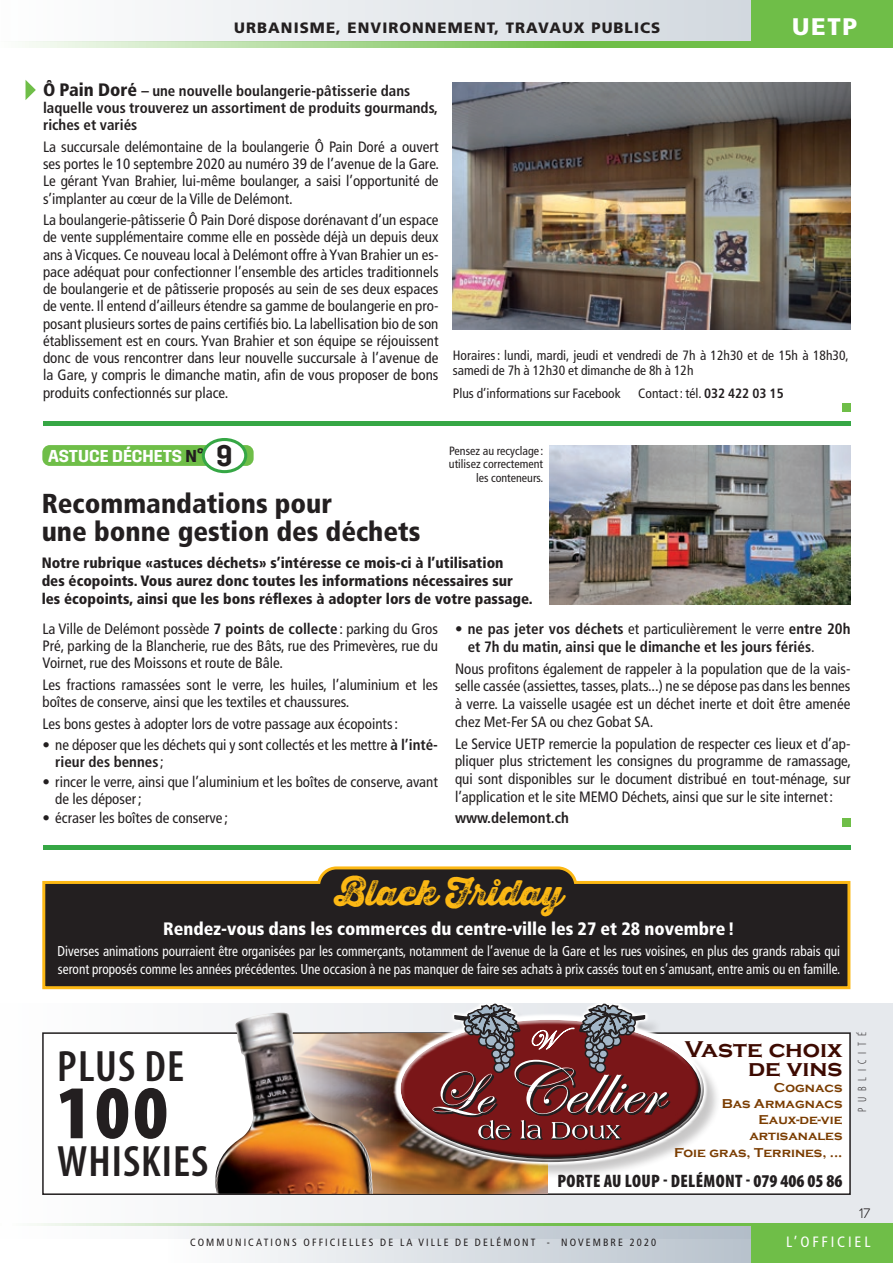
<style>
.page{position:relative;width:893px;height:1263px;background:#fff}
.page>*{position:absolute;margin:0;border:0;box-sizing:border-box;transform-origin:0 0}
.t1{font:900 condensed 76.5px "Myriad Pro";color:#231f20}
.t2{font:600 condensed 44.1px "Myriad Pro";letter-spacing:.02em;color:#231f20}
.Txt_base_Frutiger{font:34.5px "Thirsty Rough Blk Thr";color:#fcb814}
.TITRE_OK{font:600 29.7px "Trim";color:#231f20;scale:.93 1}
.TITRE_OK-2{font:900 condensed 27.45px/28.5px "Frutiger";color:#231f20}
.t3{font:900 24px "Frutiger";color:#fff}
.t4{font:700 23.55px/19px "Copperplate Gothic";color:#3d0a01;text-align:right}
.t5{font:900 condensed 18.15px "Myriad Pro";letter-spacing:.02em;color:#231f20}
.Txt_base_Frutiger-2{font:900 condensed 18px "Frutiger";color:#fff}
.TITRE_OK-3{font:600 17.25px "Trim";color:#fff}
.Txt_base_Frutiger-3{font:condensed 15px/17.4px "Frutiger";color:#231f20;text-align:justify}
.Txt_base_Frutiger-4{font:700 condensed 15px/17.2px "Frutiger";color:#231f20}
.CHAPEAU_FRUTIGER{font:900 condensed 15px/18px "Frutiger";color:#231f20}
.t6{font:900 15px "Frutiger";letter-spacing:.07em;color:#231f20}
.Sous-titre_Myriad{font:condensed 15px "Frutiger";letter-spacing:.19em;color:#fff}
.Txt_base_Frutiger-5{font:condensed 14.25px/17.2px "Frutiger";color:#fff;scale:.93 1}
.Txt_base_Frutiger-6{font:condensed 13.5px/15px "Frutiger";color:#231f20}
.t7{font:13.5px "Uni Sans Book";color:#231f20}
.t8{font:700 13.2px/16.2px "Copperplate Gothic";color:#7a3c00;text-align:right}
.LEGENDE_FRUTIGER{font:condensed 12px/13.5px "Frutiger";color:#231f20;text-align:right}
.Texte_de_base{font:300 condensed 12px "Myriad Pro";letter-spacing:.47em;color:#231f20}
.Légendes{font:condensed 10.5px "Frutiger";letter-spacing:.2em;color:#231f20}
.s1{font-weight:900;font-size:18px}
.s2{font-weight:700}
.s3{color:#231f20}
.s4{font-weight:400}
</style>
<div class="page">
<div style="left:43px;top:421px;width:808px;height:5px;background:#36a745"></div>
<hr style="left:43px;top:845px;width:808px;height:4px;background:#36a745">
<svg style="left:34px;top:1003px;width:859px;height:221px;fill:#e7eaed"></svg>
<svg style="left:167px;top:0;width:584px;height:41px;fill:#e3e7eb"></svg>
<svg style="left:178px;top:1226px;width:573px;height:37px"></svg>
<div style="left:751px;top:1225px;width:142px;height:38px;background:#6fbe48"></div>
<svg style="left:22px;top:41px;width:871px;height:7px;background:#9ad17f"></svg>
<div style="left:751px;top:0;width:142px;height:41px;background:#6fbe48"></div>
<hr style="left:12px;top:1224px;width:881px;height:2px;background:#6fbe48">
<div style="left:42px;top:445px;width:212px;height:21px;background:#6fbe48;border-radius:7px"></div>
<div style="left:203px;top:439px;width:43px;height:33px;background:#fff;border-radius:50%"></div>
<div style="left:202px;top:438px;width:45px;height:35px;border:3px solid #36a745;border-radius:50%"></div>
<div style="left:842px;top:818px;width:8px;height:9px;background:#6fbe48"></div>
<div style="left:842px;top:403px;width:8px;height:8px;background:#6fbe48"></div>
<img style="left:549px;top:446px;width:301px;height:159px">
<img style="left:453px;top:82px;width:397px;height:248px">
<svg style="left:26px;top:80px;width:10px;height:20px"></svg>
<div style="left:43px;top:1033px;width:807px;height:161px;background:#fff"></div>
<div style="left:42px;top:1032px;width:809px;height:163px;border:2px solid #231f20"></div>
<img style="left:373px;top:1034px;width:175px;height:160px">
<div style="left:399px;top:1006px;width:322px;height:173px;background:#231f20;opacity:.25"></div>
<svg style="left:393px;top:1003px;width:315px;height:163px"></svg>
<div style="left:397px;top:1060px;width:307px;height:103px;background:#231f20;opacity:.75"></div>
<svg style="left:401px;top:1003px;width:300px;height:156px;background:#8d5a5c"></svg>
<img style="left:215px;top:1012px;width:158px;height:182px">
<svg style="left:42px;top:866px;width:809px;height:124px;background:#433b33"></svg>
<p class="t6" style="left:234px;top:19px;width:428px">URBANISME, ENVIRONNEMENT, TRAVAUX PUBLICS</p>
<p class="t3" style="left:792px;top:12px;width:67px">UETP</p>
<p class="Txt_base_Frutiger-4" style="left:43px;top:82px;width:397px"><span class="s1">Ô Pain Doré</span> – une nouvelle boulangerie-pâtisserie dans laquelle vous trouverez un assortiment de produits gourmands, riches et variés</p>
<p class="Txt_base_Frutiger-3" style="left:43px;top:138px;width:398px">La succursale delémontaine de la boulangerie Ô Pain Doré a ouvert ses portes le 10 septembre 2020 au numéro 39 de l’avenue de la Gare.<br>Le gérant Yvan Brahier, lui-même boulanger, a saisi l’opportunité de s’implanter au cœur de la Ville de Delémont.</p>
<p class="Txt_base_Frutiger-3" style="left:43px;top:211px;width:397px">La boulangerie-pâtisserie Ô Pain Doré dispose dorénavant d’un espace de vente supplémentaire comme elle en possède déjà un depuis deux ans à Vicques. Ce nouveau local à Delémont offre à Yvan Brahier un es&shy;pace adéquat pour confectionner l’ensemble des articles traditionnels de boulangerie et de pâtisserie proposés au sein de ses deux espaces de vente. Il entend d’ailleurs étendre sa gamme de boulangerie en pro&shy;posant plusieurs sortes de pains certifiés bio. La labellisation bio de son établissement est en cours. Yvan Brahier et son équipe se réjouissent donc de vous rencontrer dans leur nouvelle succursale à l’avenue de la Gare, y compris le dimanche matin, afin de vous proposer de bons produits confectionnés sur place.</p>
<p class="Txt_base_Frutiger-6" style="left:453px;top:348px;width:397px">Horaires: lundi, mardi, jeudi et vendredi de 7h à 12h30 et de 15h à 18h30, samedi de 7h à 12h30 et dimanche de 8h à 12h</p>
<p class="Txt_base_Frutiger-6" style="left:453px;top:386px;width:169px">Plus d’informations sur Facebook</p>
<p class="Txt_base_Frutiger-6" style="left:638px;top:386px;width:147px">Contact: tél. <span class="s2">032 422 03 15</span></p>
<p class="TITRE_OK-3" style="left:48px;top:446px;width:157px">ASTUCE DÉCHETS <span class="s3">N°</span></p>
<p class="TITRE_OK" style="left:216px;top:439px;width:19px">9</p>
<p class="TITRE_OK-2" style="left:42px;top:489px;width:380px">Recommandations pour<br>une bonne gestion des déchets</p>
<p class="LEGENDE_FRUTIGER" style="left:449px;top:444px;width:96px">Pensez au recyclage : utilisez correctement les conteneurs.</p>
<p class="CHAPEAU_FRUTIGER" style="left:42px;top:554px;width:492px">Notre rubrique «astuces déchets» s’intéresse ce mois-ci à l’utilisation<br>des écopoints. Vous aurez donc toutes les informations nécessaires sur les écopoints, ainsi que les bons réflexes à adopter lors de votre passage.</p>
<p class="Txt_base_Frutiger-3" style="left:43px;top:620px;width:397px">La Ville de Delémont possède <span class="s2">7 points de collecte</span>: parking du Gros Pré, parking de la Blancherie, rue des Bâts, rue des Primevères, rue du Voirnet, rue des Moissons et route de Bâle.</p>
<p class="Txt_base_Frutiger-3" style="left:43px;top:676px;width:397px">Les fractions ramassées sont le verre, les huiles, l’aluminium et les boîtes de conserve, ainsi que les textiles et chaussures.</p>
<p class="Txt_base_Frutiger-3" style="left:43px;top:715px;width:357px">Les bons gestes à adopter lors de votre passage aux écopoints:</p>
<p class="Txt_base_Frutiger-3" style="left:55px;top:736px;width:384px;text-indent:-13px">• ne déposer que les déchets qui y sont collectés et les mettre <span class="s2">à l’inté&shy;rieur des bennes</span> ;</p>
<p class="Txt_base_Frutiger-3" style="left:55px;top:773px;width:384px;text-indent:-13px">• rincer le verre, ainsi que l’aluminium et les boîtes de conserve, avant de les déposer;</p>
<p class="Txt_base_Frutiger-3" style="left:43px;top:810px;width:187px">• écraser les boîtes de conserve ;</p>
<p class="Txt_base_Frutiger-4" style="left:468px;top:620px;width:384px;line-height:17.7px;text-indent:-13px"><span class="s4">•</span> ne pas jeter vos déchets <span class="s4">et particulièrement le verre</span> entre 20h et 7h du matin, ainsi que le dimanche et les jours fériés<span class="s4">.</span></p>
<p class="Txt_base_Frutiger-3" style="left:455px;top:660px;width:397px">Nous profitons également de rappeler à la population que de la vais&shy;selle cassée (assiettes, tasses, plats...) ne se dépose pas dans les bennes à verre. La vaisselle usagée est un déchet inerte et doit être amenée chez Met-Fer SA ou chez Gobat SA.</p>
<p class="Txt_base_Frutiger-3" style="left:455px;top:734px;width:397px">Le Service UETP remercie la population de respecter ces lieux et d’ap&shy;pliquer plus strictement les consignes du programme de ramassage, qui sont disponibles sur le document distribué en tout-ménage, sur l’application et le site MEMO Déchets, ainsi que sur le site internet:</p>
<p class="Txt_base_Frutiger-4" style="left:455px;top:810px;width:116px">www.delemont.ch</p>
<p class="Txt_base_Frutiger" style="left:335px;top:866px;width:230px">Black Friday</p>
<p class="Txt_base_Frutiger-2" style="left:163px;top:918px;width:573px">Rendez-vous dans les commerces du centre-ville les 27 et 28 novembre!</p>
<p class="Txt_base_Frutiger-5" style="left:58px;top:943px;width:843px">Diverses animations pourraient être organisées par les commerçants, notamment de l’avenue de la Gare et les rues voisines, en plus des grands rabais qui seront proposés comme les années précédentes. Une occasion à ne pas manquer de faire ses achats à prix cassés tout en s’amusant, entre amis ou en famille.</p>
<p class="t2" style="left:57px;top:1039px;width:129px">PLUS DE</p>
<p class="t1" style="left:57px;top:1064px;width:113px">100</p>
<p class="t2" style="left:57px;top:1135px;width:152px">WHISKIES</p>
<p class="t4" style="left:685px;top:1039px;width:159px">Vaste choix de vins</p>
<p class="t8" style="left:774px;top:1079px;width:70px">Cognacs</p>
<p class="t8" style="left:722px;top:1096px;width:122px">Bas Armagnacs</p>
<p class="t8" style="left:749px;top:1112px;width:95px">Eaux-de-vie artisanales</p>
<p class="t8" style="left:674px;top:1144px;width:170px">Foie gras, Terrines, ...</p>
<p class="t5" style="left:557px;top:1169px;width:286px">PORTE AU LOUP - DELÉMONT - 079 406 05 86</p>
<p class="Texte_de_base" style="left:855px;top:1112px;width:81px;rotate:-90deg">PUBLICITÉ</p>
<p class="t7" style="left:859px;top:1206px;width:13px">17</p>
<p class="Légendes" style="left:190px;top:1236px;width:468px">COMMUNICATIONS OFFICIELLES DE LA VILLE DE DELÉMONT - NOVEMBRE 2020</p>
<p class="Sous-titre_Myriad" style="left:786px;top:1233px;width:86px">L’OFFICIEL</p>
</div>
